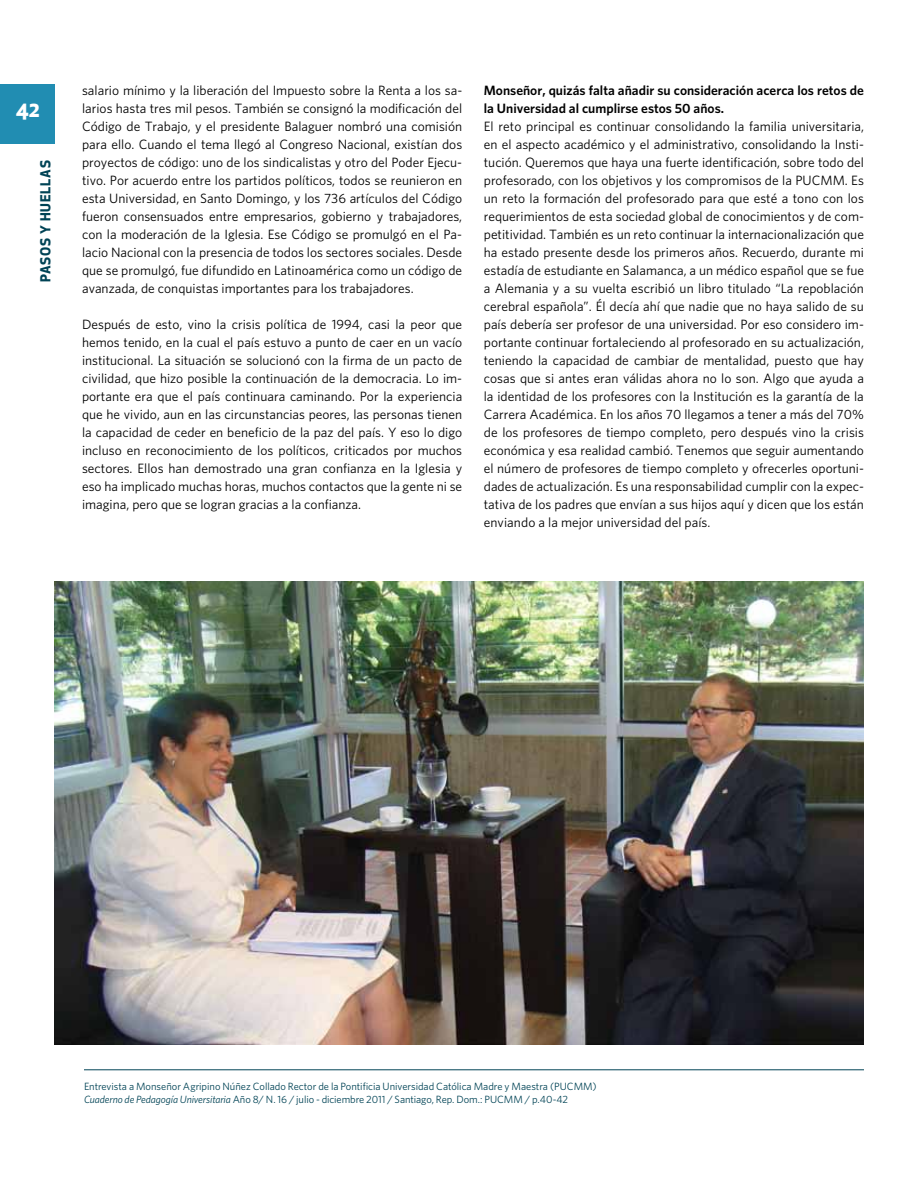
<style>
.page{position:relative;width:918px;height:1188px;background:#fff}
.page>*{position:absolute;margin:0;border:0;box-sizing:border-box;transform-origin:0 0}
.t1{font:700 21px "Apex New";color:#fff}
.t2{font:13.5px/18px "Whitney";color:#000;text-align:justify}
.t3{font:700 13.5px "Apex New";letter-spacing:.06em;color:#004355}
.t4{font:10.5px/12.6px "Whitney";letter-spacing:-.005em;color:#004355}
.s1{font-weight:600}
.s2{font-style:italic}
</style>
<div class="page">
<div style="left:0;top:84px;width:55px;height:59px;background:#218db2"></div>
<hr style="left:84px;top:1069px;width:780px;height:1px;background:#004355">
<img style="left:54px;top:581px;width:810px;height:463px">
<p class="t1" style="left:16px;top:94px;width:26px">42</p>
<p class="t3" style="left:36px;top:282px;width:123px;rotate:-90deg">PASOS Y HUELLAS</p>
<p class="t2" style="left:82px;top:81px;width:382px">salario mínimo y la liberación del Impuesto sobre la Renta a los sa&shy;larios hasta tres mil pesos. También se consignó la modificación del Código de Trabajo, y el presidente Balaguer nombró una comisión para ello. Cuando el tema llegó al Congreso Nacional, existían dos proyectos de código: uno de los sindicalistas y otro del Poder Ejecu&shy;tivo. Por acuerdo entre los partidos políticos, todos se reunieron en esta Universidad, en Santo Domingo, y los 736 artículos del Código fueron consensuados entre empresarios, gobierno y trabajadores, con la moderación de la Iglesia. Ese Código se promulgó en el Pa&shy;lacio Nacional con la presencia de todos los sectores sociales. Desde que se promulgó, fue difundido en Latinoamérica como un código de avanzada, de conquistas importantes para los trabajadores.</p>
<p class="t2" style="left:82px;top:315px;width:382px">Después de esto, vino la crisis política de 1994, casi la peor que hemos tenido, en la cual el país estuvo a punto de caer en un vacío institucional. La situación se solucionó con la firma de un pacto de civilidad, que hizo posible la continuación de la democracia. Lo im&shy;portante era que el país continuara caminando. Por la experiencia que he vivido, aun en las circunstancias peores, las personas tienen la capacidad de ceder en beneficio de la paz del país. Y eso lo digo incluso en reconocimiento de los políticos, criticados por muchos sectores. Ellos han demostrado una gran confianza en la Iglesia y eso ha implicado muchas horas, muchos contactos que la gente ni se imagina, pero que se logran gracias a la confianza.</p>
<p class="t2" style="left:484px;top:81px;width:382px;text-align:left"><span class="s1">Monseñor, quizás falta añadir su consideración acerca los retos de la Universidad al cumplirse estos 50 años.<br></span>El reto principal es continuar consolidando la familia universitaria, en el aspecto académico y el administrativo, consolidando la Insti&shy;tución. Queremos que haya una fuerte identificación, sobre todo del profesorado, con los objetivos y los compromisos de la PUCMM. Es un reto la formación del profesorado para que esté a tono con los requerimientos de esta sociedad global de conocimientos y de com&shy;petitividad. También es un reto continuar la internacionalización que ha estado presente desde los primeros años. Recuerdo, durante mi estadía de estudiante en Salamanca, a un médico español que se fue a Alemania y a su vuelta escribió un libro titulado “La repoblación cerebral española”. Él decía ahí que nadie que no haya salido de su país debería ser profesor de una universidad. Por eso considero im&shy;portante continuar fortaleciendo al profesorado en su actualización, teniendo la capacidad de cambiar de mentalidad, puesto que hay cosas que si antes eran válidas ahora no lo son. Algo que ayuda a la identidad de los profesores con la Institución es la garantía de la Carrera Académica. En los años 70 llegamos a tener a más del 70% de los profesores de tiempo completo, pero después vino la crisis económica y esa realidad cambió. Tenemos que seguir aumentando el número de profesores de tiempo completo y ofrecerles oportuni&shy;dades de actualización. Es una responsabilidad cumplir con la expec&shy;tativa de los padres que envían a sus hijos aquí y dicen que los están enviando a la mejor universidad del país.</p>
<p class="t4" style="left:84px;top:1080px;width:514px">Entrevista a Monseñor Agripino Núñez Collado Rector de la Pontificia Universidad Católica Madre y Maestra (PUCMM)<br><span class="s2">Cuaderno de Pedagogía Universitaria</span> Año 8/ N. 16 / julio - diciembre 2011 / Santiago, Rep. Dom.: PUCMM / p.40-42</p>
</div>
